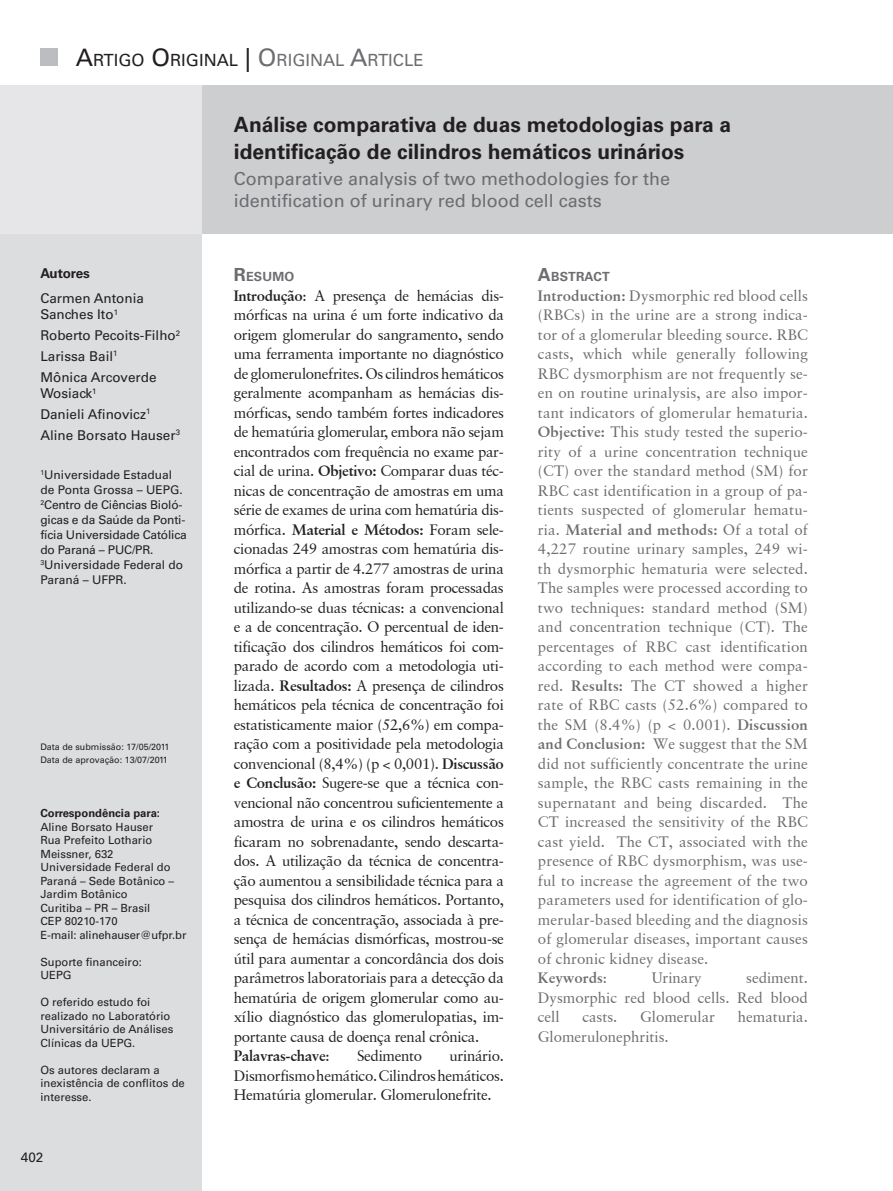
<style>
.page{position:relative;width:893px;height:1191px;background:#fff}
.page>*{position:absolute;margin:0;border:0;box-sizing:border-box;transform-origin:0 0}
._01a_Título_1{font:700 21px/27px "Univers LT Std";color:#231f20}
._01b_Titulo_2{font:18px/21.6px "Univers LT Std";color:#6c6d70}
._09a_Seção{font:16.8px "Univers LT Std";color:#6c6d70}
._02d_Palavras-chave{font:15px/19.5px "Garamond Retrospective S Si";letter-spacing:-.02em;color:#231f20;text-align:justify}
._02c_Abstract{font:15px/19.5px "Garamond Retrospective S Si";letter-spacing:.01em;color:#6c6d70;text-align:justify}
._02e_Keywords{font:15px/19.5px "Garamond Retrospective S Si";color:#6c6d70;text-align:justify}
._02d_Palavras-chave-2{font:700 15px "Garamond Retrospective S Si";letter-spacing:-.02em;color:#231f20}
._02e_Keywords-2{font:700 15px "Garamond Retrospective S Si";color:#6c6d70}
._08b_Autores_Nomes{font:13.5px/16.5px "Univers LT Std";color:#231f20}
._08a_Autores_sub{font:700 13.5px "Univers LT Std";letter-spacing:-.01em;color:#231f20}
._03a_Texto_primeira{font:700 12.6px "Univers LT Std";letter-spacing:.015em;color:#6c6d70}
._02a_Resumo_abstract{font:700 12.6px "Univers LT Std";letter-spacing:.015em;color:#6c6d70}
._08c_Autores_titulaç{font:12px/15px "Univers LT Std";letter-spacing:-.015em;color:#231f20}
._08e_Correspondecia{font:11.25px/13.5px "Univers LT Std";color:#231f20}
._08d_Datas{font:9px/13.5px "Univers LT Std";color:#231f20}
.s1{font-size:24px;color:#231f20}
.s2{color:#231f20}
.s3{font-size:24px}
.s4{font-weight:700}
.s5{font-size:18px}
.s6{font-weight:400}
</style>
<div class="page">
<div style="left:40px;top:49px;width:17px;height:17px;background:#bcbdc0"></div>
<div style="left:0;top:85px;width:202px;height:1106px;background:#dcdddf"></div>
<div style="left:0;top:85px;width:893px;height:149px;background:linear-gradient(to right,#e0e0e2,#c6c7c9)"></div>
<p class="_09a_Seção" style="left:76px;top:50px;width:350px"><span class="s1">A</span><span class="s2">RTIGO</span> <span class="s1">O</span><span class="s2">RIGINAL</span> <span class="s1">|</span> <span class="s3">O</span>RIGINAL <span class="s3">A</span>RTICLE</p>
<p class="_08a_Autores_sub" style="left:40px;top:265px;width:51px">Autores</p>
<p class="_08b_Autores_Nomes" style="left:40px;top:290px;width:105px">Carmen Antonia<br>Sanches Ito<sup>1</sup></p>
<p class="_08b_Autores_Nomes" style="left:40px;top:327px;width:141px">Roberto Pecoits-Filho<sup>2</sup></p>
<p class="_08b_Autores_Nomes" style="left:40px;top:348px;width:79px">Larissa Bail<sup>1</sup></p>
<p class="_08b_Autores_Nomes" style="left:40px;top:368px;width:118px">Mônica Arcoverde<br>Wosiack<sup>1</sup></p>
<p class="_08b_Autores_Nomes" style="left:40px;top:406px;width:112px">Danieli Afinovicz<sup>1</sup></p>
<p class="_08b_Autores_Nomes" style="left:40px;top:426px;width:141px">Aline Borsato Hauser<sup>3</sup></p>
<p class="_08c_Autores_titulaç" style="left:40px;top:467px;width:148px"><sup>1</sup>Universidade Estadual de Ponta Grossa – UEPG.<br><sup>2</sup>Centro de Ciências Bioló&shy;gicas e da Saúde da Ponti&shy;fícia Universidade Católica do Paraná – PUC/PR.<br><sup>3</sup>Universidade Federal do<br>Paraná – UFPR.</p>
<p class="_08d_Datas" style="left:40px;top:740px;width:131px">Data de submissão: 17/05/2011<br>Data de aprovação: 13/07/2011</p>
<p class="_08e_Correspondecia" style="left:40px;top:806px;width:148px"><span class="s4">Correspondência para:<br></span>Aline Borsato Hauser<br>Rua Prefeito Lothario<br>Meissner, 632<br>Universidade Federal do<br>Paraná – Sede Botânico –<br>Jardim Botânico<br>Curitiba – PR – Brasil<br>CEP 80210-170<br>E-mail: alinehauser@ufpr.br</p>
<p class="_08e_Correspondecia" style="left:40px;top:955px;width:103px">Suporte financeiro:<br>UEPG</p>
<p class="_08e_Correspondecia" style="left:40px;top:995px;width:135px">O referido estudo foi realizado no Laboratório<br>Universitário de Análises<br>Clínicas da UEPG.</p>
<p class="_08e_Correspondecia" style="left:40px;top:1063px;width:146px">Os autores declaram a inexistência de conflitos de interesse.</p>
<p class="_08b_Autores_Nomes" style="left:21px;top:1148px;width:24px">402</p>
<p class="_01a_Título_1" style="left:234px;top:111px;width:499px">Análise comparativa de duas metodologias para a identificação de cilindros hemáticos urinários</p>
<p class="_01b_Titulo_2" style="left:234px;top:168px;width:438px">Comparative analysis of two methodologies for the identification of urinary red blood cell casts</p>
<p class="_02a_Resumo_abstract" style="left:234px;top:269px;width:62px"><span class="s5">R</span>ESUMO</p>
<p class="_02d_Palavras-chave" style="left:234px;top:285px;width:271px"><span class="s4">Introdução</span>: A presença de hemácias dis&shy;mórficas na urina é um forte indicativo da origem glomerular do sangramento, sendo uma ferramenta importante no diagnóstico de glomerulonefrites. Os cilindros hemáticos geralmente acompanham as hemácias dis&shy;mórficas, sendo também fortes indicadores de hematúria glomerular, embora não sejam encontrados com frequência no exame par&shy;cial de urina. <span class="s4">Objetivo:</span> Comparar duas téc&shy;nicas de concentração de amostras em uma série de exames de urina com hematúria dis&shy;mórfica. <span class="s4">Material e Métodos:</span> Foram sele&shy;cionadas 249 amostras com hematúria dis&shy;mórfica a partir de 4.277 amostras de urina de rotina. As amostras foram processadas utilizando-se duas técnicas: a convencional e a de concentração. O percentual de iden&shy;tificação dos cilindros hemáticos foi com&shy;parado de acordo com a metodologia uti&shy;lizada. <span class="s4">Resultados:</span> A presença de cilindros hemáticos pela técnica de concentração foi estatisticamente maior (52,6%) em compa&shy;ração com a positividade pela metodologia convencional (8,4%) (p &lt; 0,001). <span class="s4">Discussão e Conclusão:</span> Sugere-se que a técnica con&shy;vencional não concentrou suficientemente a amostra de urina e os cilindros hemáticos ficaram no sobrenadante, sendo descarta&shy;dos. A utilização da técnica de concentra&shy;ção aumentou a sensibilidade técnica para a pesquisa dos cilindros hemáticos. Portanto, a técnica de concentração, associada à pre&shy;sença de hemácias dismórficas, mostrou-se útil para aumentar a concordância dos dois parâmetros laboratoriais para a detecção da hematúria de origem glomerular como au&shy;xílio diagnóstico das glomerulopatias, im&shy;portante causa de doença renal crônica.</p>
<p class="_02d_Palavras-chave-2" style="left:234px;top:1046px;width:97px">Palavras-chave<span class="s6">:</span></p>
<p class="_02d_Palavras-chave" style="left:357px;top:1046px;width:67px">Sedimento</p>
<p class="_02d_Palavras-chave" style="left:234px;top:1046px;width:272px;text-indent:216px">urinário.<br>Dismorfismo hemático. Cilindros hemáticos.<br>Hematúria glomerular. Glomerulonefrite.</p>
<p class="_03a_Texto_primeira" style="left:538px;top:269px;width:74px"><span class="s5">A</span>BSTRACT</p>
<p class="_02c_Abstract" style="left:538px;top:285px;width:272px"><span class="s4">Introduction:</span> Dysmorphic red blood cells (RBCs) in the urine are a strong indica&shy;tor of a glomerular bleeding source. RBC casts, which while generally following RBC dysmorphism are not frequently se&shy;en on routine urinalysis, are also impor&shy;tant indicators of glomerular hematuria.<br><span class="s4">Objective:</span> This study tested the superio&shy;rity of a urine concentration technique (CT) over the standard method (SM) for RBC cast identification in a group of pa&shy;tients suspected of glomerular hematu&shy;ria. <span class="s4">Material and methods:</span> Of a total of 4,227 routine urinary samples, 249 wi&shy;th dysmorphic hematuria were selected.<br>The samples were processed according to two techniques: standard method (SM) and concentration technique (CT). The percentages of RBC cast identification according to each method were compa&shy;red. <span class="s4">Results:</span> The CT showed a higher rate of RBC casts (52.6%) compared to the SM (8.4%) (p &lt; 0.001). <span class="s4">Discussion and Conclusion:</span> We suggest that the SM did not sufficiently concentrate the urine sample, the RBC casts remaining in the supernatant and being discarded. The CT increased the sensitivity of the RBC cast yield. The CT, associated with the presence of RBC dysmorphism, was use&shy;ful to increase the agreement of the two parameters used for identification of glo&shy;merular-based bleeding and the diagnosis of glomerular diseases, important causes of chronic kidney disease.</p>
<p class="_02e_Keywords-2" style="left:538px;top:968px;width:71px">Keywords<span class="s6">:</span></p>
<p class="_02e_Keywords" style="left:652px;top:968px;width:52px">Urinary</p>
<p class="_02e_Keywords" style="left:538px;top:968px;width:271px;text-indent:208px">sediment.<br>Dysmorphic red blood cells. Red blood cell</p>
<p class="_02e_Keywords" style="left:582px;top:1007px;width:36px">casts.</p>
<p class="_02e_Keywords" style="left:640px;top:1007px;width:76px">Glomerular</p>
<p class="_02e_Keywords" style="left:738px;top:1007px;width:71px">hematuria.</p>
<p class="_02e_Keywords" style="left:538px;top:1026px;width:132px">Glomerulonephritis.</p>
</div>
